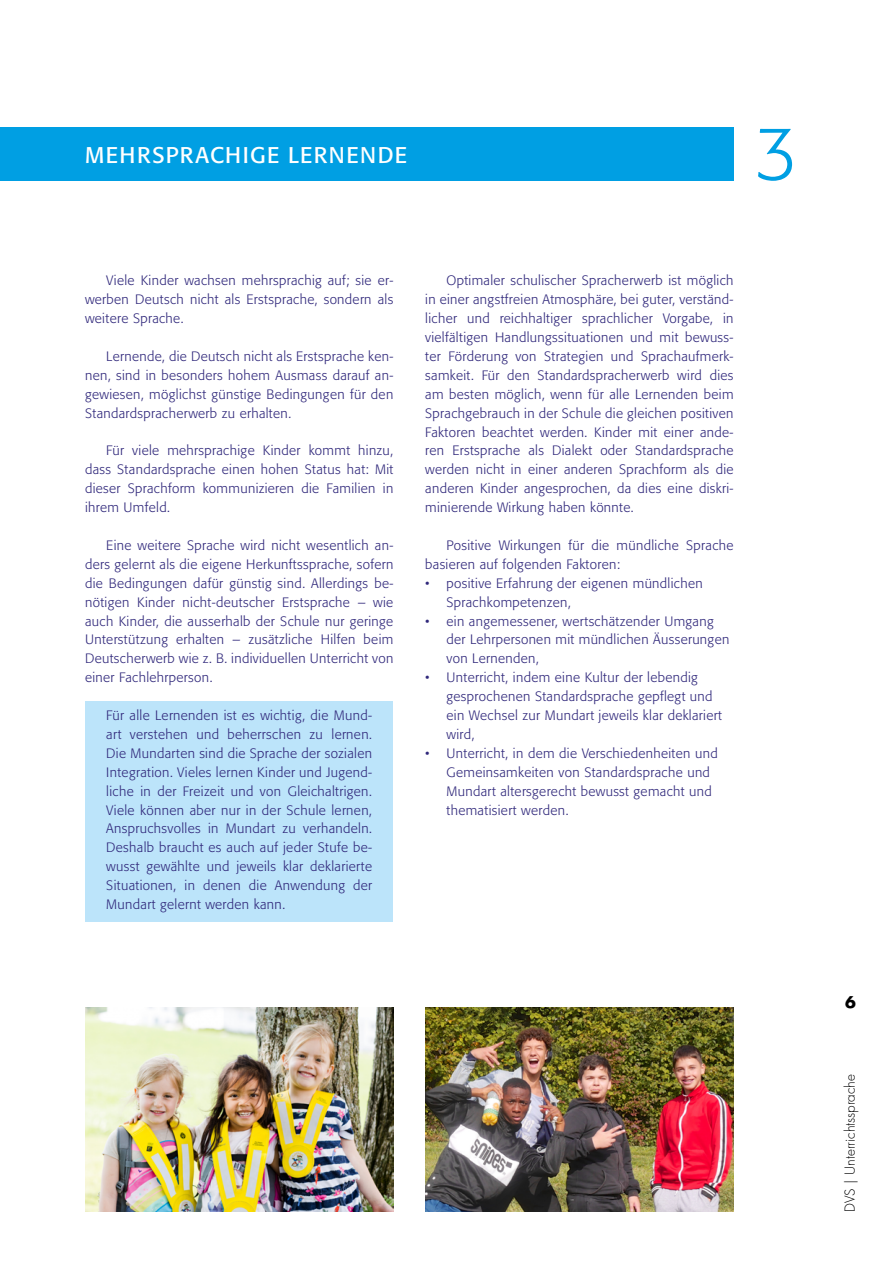
<style>
.page{position:relative;width:893px;height:1263px;background:#fff}
.page>*{position:absolute;margin:0;border:0;box-sizing:border-box;transform-origin:0 0}
.t1{font:300 75px "Formata BQ";color:#009fe3}
.t2{font:22.5px "Formata BQ";letter-spacing:.07em;color:#fff}
.t3{font:700 15.75px "Futura Luzern";color:#000}
.t4{font:300 13.5px/18.9px "Formata BQ";letter-spacing:.025em;color:#30287b;text-align:justify}
.t5{font:300 13.5px "Futura Luzern";letter-spacing:-.005em;color:#000}
</style>
<div class="page">
<div style="left:85px;top:702px;width:308px;height:220px;background:#bce4fa"></div>
<div style="left:0;top:128px;width:733px;height:53px;background:#009fe3"></div>
<img style="left:85px;top:1008px;width:308px;height:204px">
<img style="left:425px;top:1008px;width:308px;height:204px">
<h2 class="t2" style="left:85px;top:141px;width:324px">MEHRSPRACHIGE LERNENDE</h2>
<h1 class="t1" style="left:755px;top:109px;width:45px">3</h1>
<p class="t4" style="left:85px;top:271px;width:310px;text-indent:21px">Viele Kinder wachsen mehrsprachig auf; sie er&shy;werben Deutsch nicht als Erstsprache, sondern als weitere Sprache.</p>
<p class="t4" style="left:85px;top:347px;width:310px;text-indent:21px">Lernende, die Deutsch nicht als Erstsprache ken&shy;nen, sind in besonders hohem Ausmass darauf an&shy;gewiesen, möglichst günstige Bedingungen für den Standardspracherwerb zu erhalten.</p>
<p class="t4" style="left:85px;top:441px;width:310px;text-indent:21px">Für viele mehrsprachige Kinder kommt hinzu, dass Standardsprache einen hohen Status hat: Mit dieser Sprachform kommunizieren die Familien in ihrem Umfeld.</p>
<p class="t4" style="left:85px;top:536px;width:310px;text-indent:21px">Eine weitere Sprache wird nicht wesentlich an&shy;ders gelernt als die eigene Herkunftssprache, sofern die Bedingungen dafür günstig sind. Allerdings be&shy;nötigen Kinder nicht-deutscher Erstsprache – wie auch Kinder, die ausserhalb der Schule nur geringe Unterstützung erhalten – zusätzliche Hilfen beim Deutscherwerb wie z. B. individuellen Unterricht von einer Fachlehrperson.</p>
<p class="t4" style="left:106px;top:706px;width:267px">Für alle Lernenden ist es wichtig, die Mund&shy;art verstehen und beherrschen zu lernen.<br>Die Mundarten sind die Sprache der sozialen Integration. Vieles lernen Kinder und Jugend&shy;liche in der Freizeit und von Gleichaltrigen.<br>Viele können aber nur in der Schule lernen, Anspruchsvolles in Mundart zu verhandeln.<br>Deshalb braucht es auch auf jeder Stufe be&shy;wusst gewählte und jeweils klar deklarierte Situationen, in denen die Anwendung der Mundart gelernt werden kann.</p>
<p class="t4" style="left:425px;top:271px;width:310px;text-indent:21px">Optimaler schulischer Spracherwerb ist möglich in einer angstfreien Atmosphäre, bei guter, verständ&shy;licher und reichhaltiger sprachlicher Vorgabe, in vielfältigen Handlungssituationen und mit bewuss&shy;ter Förderung von Strategien und Sprachaufmerk&shy;samkeit. Für den Standardspracherwerb wird dies am besten möglich, wenn für alle Lernenden beim Sprachgebrauch in der Schule die gleichen positiven Faktoren beachtet werden. Kinder mit einer ande&shy;ren Erstsprache als Dialekt oder Standardsprache werden nicht in einer anderen Sprachform als die anderen Kinder angesprochen, da dies eine diskri&shy;minierende Wirkung haben könnte.</p>
<p class="t4" style="left:425px;top:536px;width:310px;text-indent:21px">Positive Wirkungen für die mündliche Sprache basieren auf folgenden Faktoren:</p>
<p class="t4" style="left:446px;top:574px;width:258px;text-indent:-21px">• positive Erfahrung der eigenen mündlichen<br>Sprachkompetenzen,</p>
<p class="t4" style="left:446px;top:611px;width:284px;text-align:left;text-indent:-21px">• ein angemessener, wertschätzender Umgang der Lehrpersonen mit mündlichen Äusserungen von Lernenden,</p>
<p class="t4" style="left:446px;top:668px;width:277px;text-align:left;text-indent:-21px">• Unterricht, indem eine Kultur der lebendig gesprochenen Standardsprache gepflegt und ein Wechsel zur Mundart jeweils klar deklariert wird,</p>
<p class="t4" style="left:446px;top:744px;width:273px;text-align:left;text-indent:-21px">• Unterricht, in dem die Verschiedenheiten und Gemeinsamkeiten von Standardsprache und Mundart altersgerecht bewusst gemacht und thematisiert werden.</p>
<p class="t3" style="left:845px;top:991px;width:12px">6</p>
<p class="t5" style="left:842px;top:1212px;width:139px;rotate:-90deg">DVS | Unterrichtssprache</p>
</div>
